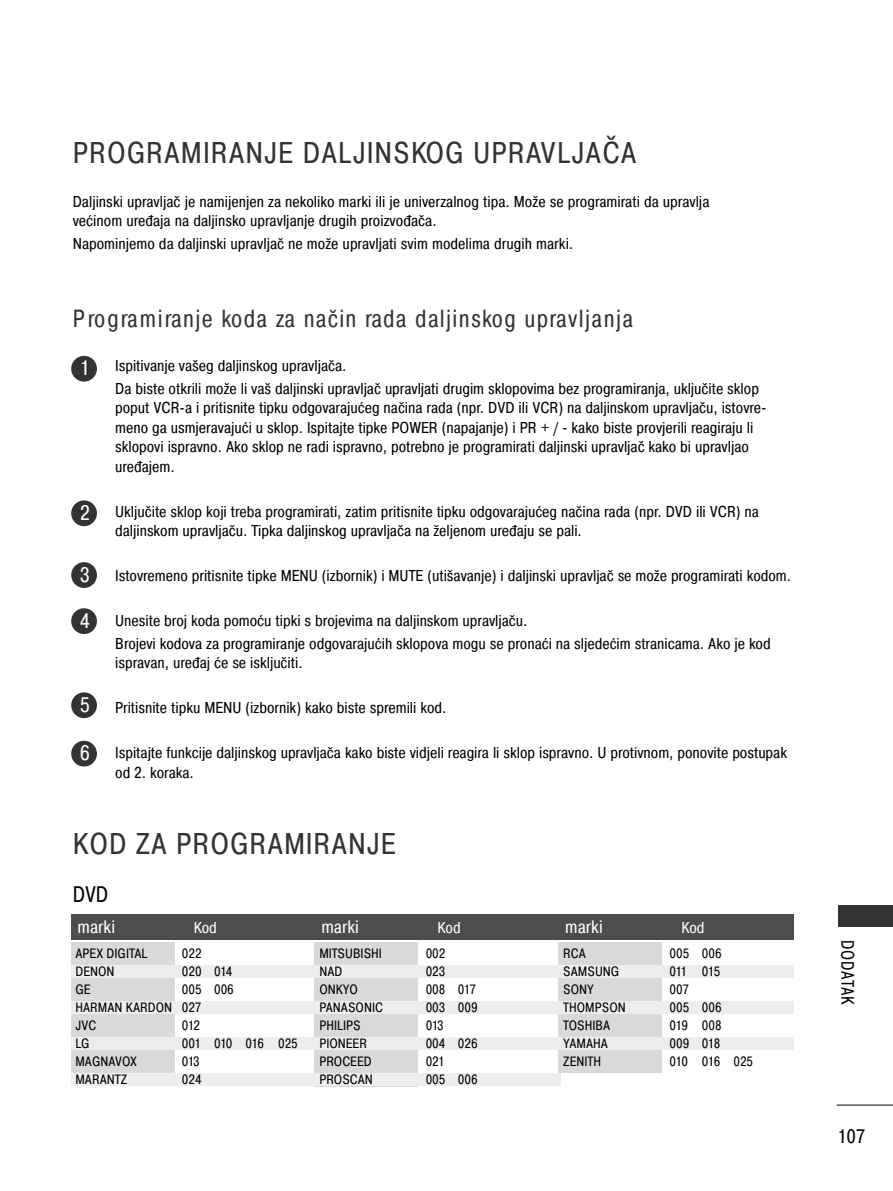
<style>
.page{position:relative;width:893px;height:1191px;background:#fff}
.page>*{position:absolute;margin:0;border:0;box-sizing:border-box;transform-origin:0 0}
.t1{font:30px "Pragmatica Cond Cr";letter-spacing:.03em;color:#333}
.t2{font:24.75px "Pragmatica Cond Cr";letter-spacing:.055em;color:#333;scale:.95 1}
.t3{font:22.5px "Pragmatica Cond Cr";color:#000;scale:.95 1}
.t4{font:21px/46px "Pragmatica Cond Cr";color:#fff}
.t5{font:19.5px "Pragmatica Cond Cr";color:#000}
.t6{font:18px "Pragmatica Cond Cr";color:#fff}
.t7{font:18px "Pragmatica Cond Cr";letter-spacing:.04em;color:#000;scale:.9 1}
.t8{font:15.75px/19.5px "Pragmatica Cond Cr";letter-spacing:-.005em;color:#000}
.t9{font:15.75px "Pragmatica Cond Cr";letter-spacing:-.01em;color:#fff}
.t10{font:13.5px/18px "Pragmatica Cond Cr";color:#000}
.t11{font:13.5px "Pragmatica Cond Cr";letter-spacing:-.05em;color:#000}
</style>
<div class="page">
<hr style="left:837px;top:1105px;width:55px;height:1px;background:#000">
<div style="left:838px;top:905px;width:54px;height:22px;background:#333"></div>
<div style="left:71px;top:356px;width:26px;height:26px;background:#333;border-radius:50%"></div>
<div style="left:71px;top:500px;width:26px;height:26px;background:#333;border-radius:50%"></div>
<div style="left:71px;top:562px;width:26px;height:26px;background:#333;border-radius:50%"></div>
<div style="left:71px;top:608px;width:26px;height:26px;background:#333;border-radius:50%"></div>
<div style="left:71px;top:692px;width:26px;height:26px;background:#333;border-radius:50%"></div>
<div style="left:71px;top:741px;width:26px;height:25px;background:#333;border-radius:50%"></div>
<div style="left:71px;top:914px;width:723px;height:26px;background:#4d4d4d"></div>
<div style="left:71px;top:942px;width:104px;height:143px;background:#d9d9d9"></div>
<div style="left:71px;top:965px;width:247px;height:13px;background:#ededed"></div>
<div style="left:71px;top:1001px;width:247px;height:13px;background:#ededed"></div>
<div style="left:71px;top:1037px;width:247px;height:13px;background:#ededed"></div>
<div style="left:314px;top:942px;width:104px;height:144px;background:#d9d9d9"></div>
<div style="left:314px;top:965px;width:247px;height:13px;background:#ededed"></div>
<div style="left:314px;top:1001px;width:247px;height:13px;background:#ededed"></div>
<div style="left:314px;top:1037px;width:247px;height:13px;background:#ededed"></div>
<div style="left:558px;top:942px;width:104px;height:130px;background:#d9d9d9"></div>
<div style="left:558px;top:965px;width:235px;height:13px;background:#ededed"></div>
<div style="left:558px;top:1001px;width:235px;height:13px;background:#ededed"></div>
<div style="left:558px;top:1037px;width:235px;height:13px;background:#ededed"></div>
<div style="left:71px;top:1073px;width:247px;height:13px;background:#ededed"></div>
<div style="left:314px;top:1073px;width:247px;height:13px;background:#ededed"></div>
<h1 class="t1" style="left:73px;top:141px;width:565px">PROGRAMIRANJE DALJINSKOG UPRAVLJAČA</h1>
<p class="t8" style="left:73px;top:193px;width:638px">Daljinski upravljač je namijenjen za nekoliko marki ili je univerzalnog tipa. Može se programirati da upravlja većinom uređaja na daljinsko upravljanje drugih proizvođača.</p>
<p class="t8" style="left:73px;top:235px;width:502px">Napominjemo da daljinski upravljač ne može upravljati svim modelima drugih marki.</p>
<h2 class="t2" style="left:73px;top:309px;width:591px">Programiranje koda za način rada daljinskog upravljanja</h2>
<p class="t8" style="left:115px;top:356px;width:645px;line-height:22.5px">Ispitivanje vašeg daljinskog upravljača.<br>Da biste otkrili može li vaš daljinski upravljač upravljati drugim sklopovima bez programiranja, uključite sklop</p>
<p class="t8" style="left:115px;top:400px;width:653px">poput VCR-a i pritisnite tipku odgovarajućeg načina rada (npr. DVD ili VCR) na daljinskom upravljaču, istovre&shy;meno ga usmjeravajući u sklop. Ispitajte tipke POWER (napajanje) i PR + / - kako biste provjerili reagiraju li sklopovi ispravno. Ako sklop ne radi ispravno, potrebno je programirati daljinski upravljač kako bi upravljao uređajem.</p>
<p class="t8" style="left:115px;top:503px;width:645px">Uključite sklop koji treba programirati, zatim pritisnite tipku odgovarajućeg načina rada (npr. DVD ili VCR) na daljinskom upravljaču. Tipka daljinskog upravljača na željenom uređaju se pali.</p>
<p class="t8" style="left:115px;top:568px;width:677px">Istovremeno pritisnite tipke MENU (izbornik) i MUTE (utišavanje) i daljinski upravljač se može programirati kodom.</p>
<p class="t8" style="left:115px;top:611px;width:657px;line-height:22.5px">Unesite broj koda pomoću tipki s brojevima na daljinskom upravljaču.<br>Brojevi kodova za programiranje odgovarajućih sklopova mogu se pronaći na sljedećim stranicama. Ako je kod</p>
<p class="t8" style="left:115px;top:655px;width:189px">ispravan, uređaj će se isključiti.</p>
<p class="t8" style="left:115px;top:700px;width:333px">Pritisnite tipku MENU (izbornik) kako biste spremili kod.</p>
<p class="t8" style="left:115px;top:745px;width:673px">Ispitajte funkcije daljinskog upravljača kako biste vidjeli reagira li sklop ispravno. U protivnom, ponovite postupak od 2. koraka.</p>
<h3 class="t4" style="left:80px;top:347px;width:12px">1</h3>
<h3 class="t4" style="left:80px;top:492px;width:12px">2</h3>
<h3 class="t4" style="left:80px;top:554px;width:12px">3<br>4</h3>
<h3 class="t4" style="left:80px;top:684px;width:12px">5</h3>
<h3 class="t4" style="left:80px;top:732px;width:12px">6</h3>
<h1 class="t1" style="left:73px;top:832px;width:325px">KOD ZA PROGRAMIRANJE</h1>
<h3 class="t3" style="left:73px;top:886px;width:39px">DVD</h3>
<p class="t6" style="left:78px;top:920px;width:39px">marki</p>
<p class="t9" style="left:194px;top:921px;width:25px">Kod</p>
<p class="t6" style="left:321px;top:920px;width:39px">marki</p>
<p class="t9" style="left:437px;top:921px;width:25px">Kod</p>
<p class="t6" style="left:565px;top:920px;width:39px">marki</p>
<p class="t9" style="left:681px;top:921px;width:25px">Kod</p>
<p class="t10" style="left:75px;top:945px;width:74px">APEX DIGITAL</p>
<p class="t10" style="left:182px;top:945px;width:21px">022</p>
<p class="t10" style="left:75px;top:963px;width:41px">DENON</p>
<p class="t10" style="left:182px;top:963px;width:52px">020 014</p>
<p class="t10" style="left:75px;top:981px;width:17px">GE</p>
<p class="t10" style="left:75px;top:981px;width:160px;text-indent:106px">005 006<br>HARMAN KARDON 027<br>JVC</p>
<p class="t10" style="left:182px;top:1017px;width:20px">012</p>
<p class="t10" style="left:75px;top:1035px;width:15px">LG</p>
<p class="t11" style="left:182px;top:1038px;width:118px">001 010 016 025</p>
<p class="t10" style="left:75px;top:1053px;width:63px">MAGNAVOX</p>
<p class="t10" style="left:182px;top:1053px;width:20px">013</p>
<p class="t10" style="left:75px;top:1071px;width:53px">MARANTZ</p>
<p class="t10" style="left:182px;top:1071px;width:21px">024</p>
<p class="t10" style="left:319px;top:945px;width:64px">MITSUBISHI</p>
<p class="t10" style="left:426px;top:945px;width:21px">002</p>
<p class="t10" style="left:319px;top:963px;width:24px">NAD</p>
<p class="t10" style="left:426px;top:963px;width:21px">023</p>
<p class="t10" style="left:319px;top:981px;width:40px">ONKYO</p>
<p class="t10" style="left:426px;top:981px;width:52px">008 017</p>
<p class="t10" style="left:319px;top:999px;width:65px">PANASONIC</p>
<p class="t10" style="left:426px;top:999px;width:54px">003 009</p>
<p class="t10" style="left:319px;top:1017px;width:43px">PHILIPS</p>
<p class="t10" style="left:426px;top:1017px;width:20px">013</p>
<p class="t10" style="left:319px;top:1035px;width:49px">PIONEER</p>
<p class="t10" style="left:426px;top:1035px;width:54px">004 026</p>
<p class="t10" style="left:319px;top:1053px;width:54px">PROCEED</p>
<p class="t10" style="left:426px;top:1053px;width:21px">021</p>
<p class="t10" style="left:319px;top:1071px;width:55px">PROSCAN</p>
<p class="t10" style="left:426px;top:1071px;width:54px">005 006</p>
<p class="t10" style="left:563px;top:945px;width:24px">RCA</p>
<p class="t10" style="left:669px;top:945px;width:54px">005 006</p>
<p class="t10" style="left:563px;top:963px;width:57px">SAMSUNG</p>
<p class="t10" style="left:669px;top:963px;width:52px">011 015</p>
<p class="t10" style="left:563px;top:981px;width:32px">SONY</p>
<p class="t10" style="left:669px;top:981px;width:21px">007</p>
<p class="t10" style="left:563px;top:999px;width:64px">THOMPSON</p>
<p class="t10" style="left:669px;top:999px;width:54px">005 006</p>
<p class="t10" style="left:563px;top:1017px;width:48px">TOSHIBA</p>
<p class="t10" style="left:669px;top:1017px;width:54px">019 008</p>
<p class="t10" style="left:563px;top:1035px;width:46px">YAMAHA</p>
<p class="t10" style="left:669px;top:1035px;width:52px">009 018</p>
<p class="t10" style="left:563px;top:1053px;width:39px">ZENITH</p>
<p class="t11" style="left:669px;top:1056px;width:85px">010 016 025</p>
<p class="t7" style="left:854px;top:940px;width:73px;rotate:90deg">DODATAK</p>
<p class="t5" style="left:837px;top:1129px;width:29px">107</p>
</div>
